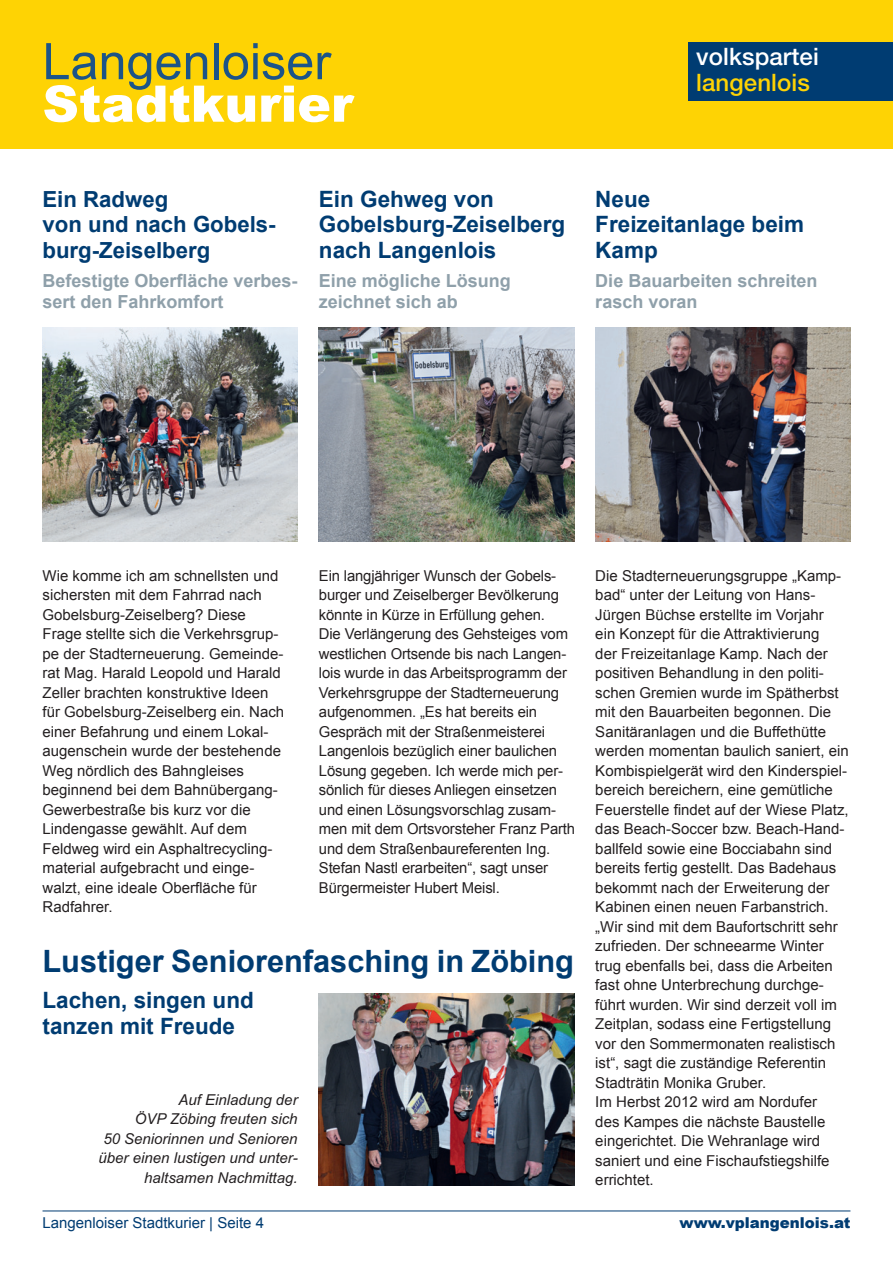
<style>
.page{position:relative;width:893px;height:1263px;background:#fff}
.page>*{position:absolute;margin:0;border:0;box-sizing:border-box;transform-origin:0 0}
.t1{font:50.4px "Arial";color:#1c5488}
.t2{font:900 50.4px "Arial";color:#fff}
.t3{font:700 30.75px "Arial";color:#003c72}
.t4{font:500 24px "Helvetica Neue LT Std";letter-spacing:.005em;color:#fff}
.t5{font:500 24px "Helvetica Neue LT Std";letter-spacing:.005em;color:#fed304}
.t6{font:700 22.5px/25.5px "Arial";color:#003c72}
.t7{font:700 22.2px/25.5px "Arial";color:#003c72}
.t8{font:700 18px/21px "Arial";color:#8fa0aa}
.t9{font:15px/19.5px "Arial";color:#231f20}
.t10{font:italic 15px/19.5px "Arial";color:#231f20;text-align:right}
.t11{font:15px "Arial";color:#003c72}
.t12{font:900 15px "Arial";color:#003c72}
</style>
<div class="page">
<hr style="left:43px;top:1210px;width:807px;height:1px;background:#003c72">
<div style="left:0;top:0;width:893px;height:149px;background:#fed304"></div>
<div style="left:689px;top:43px;width:204px;height:58px;background:#003c72"></div>
<img style="left:595px;top:327px;width:255px;height:215px">
<img style="left:319px;top:994px;width:255px;height:191px">
<img style="left:43px;top:327px;width:255px;height:215px">
<img style="left:319px;top:327px;width:255px;height:215px">
<h1 class="t1" style="left:43px;top:29px;width:290px">Langenloiser</h1>
<h1 class="t2" style="left:43px;top:76px;width:312px">Stadtkurier</h1>
<h3 class="t7" style="left:43px;top:187px;width:235px">Ein Radweg<br>von und nach Gobels&shy;burg-Zeiselberg</h3>
<p class="t8" style="left:43px;top:271px;width:257px">Befestigte Oberfläche verbes&shy;sert den Fahrkomfort</p>
<h3 class="t6" style="left:319px;top:187px;width:248px">Ein Gehweg von<br>Gobelsburg-Zeiselberg nach Langenlois</h3>
<p class="t8" style="left:319px;top:271px;width:194px">Eine mögliche Lösung zeichnet sich ab</p>
<h3 class="t4" style="left:696px;top:43px;width:124px">volkspartei</h3>
<h3 class="t5" style="left:696px;top:68px;width:115px">langenlois</h3>
<h3 class="t6" style="left:595px;top:187px;width:210px">Neue<br>Freizeitanlage beim<br>Kamp</h3>
<p class="t8" style="left:595px;top:271px;width:224px">Die Bauarbeiten schreiten rasch voran</p>
<p class="t9" style="left:43px;top:566px;width:243px">Wie komme ich am schnellsten und sichersten mit dem Fahrrad nach<br>Gobelsburg-Zeiselberg? Diese<br>Frage stellte sich die Verkehrsgrup&shy;pe der Stadterneuerung. Gemeinde&shy;rat Mag. Harald Leopold und Harald<br>Zeller brachten konstruktive Ideen für Gobelsburg-Zeiselberg ein. Nach einer Befahrung und einem Lokal&shy;augenschein wurde der bestehende<br>Weg nördlich des Bahngleises beginnend bei dem Bahnübergang-<br>Gewerbestraße bis kurz vor die<br>Lindengasse gewählt. Auf dem<br>Feldweg wird ein Asphaltrecycling&shy;material aufgebracht und einge&shy;walzt, eine ideale Oberfläche für<br>Radfahrer.</p>
<p class="t9" style="left:319px;top:566px;width:258px">Ein langjähriger Wunsch der Gobels&shy;burger und Zeiselberger Bevölkerung könnte in Kürze in Erfüllung gehen.<br>Die Verlängerung des Gehsteiges vom westlichen Ortsende bis nach Langen&shy;lois wurde in das Arbeitsprogramm der Verkehrsgruppe der Stadterneuerung aufgenommen. „Es hat bereits ein Gespräch mit der Straßenmeisterei Langenlois bezüglich einer baulichen Lösung gegeben. Ich werde mich per&shy;sönlich für dieses Anliegen einsetzen und einen Lösungsvorschlag zusam&shy;men mit dem Ortsvorsteher Franz Parth und dem Straßenbaureferenten Ing.<br>Stefan Nastl erarbeiten“, sagt unser Bürgermeister Hubert Meisl.</p>
<h2 class="t3" style="left:43px;top:941px;width:533px">Lustiger Seniorenfasching in Zöbing</h2>
<h3 class="t6" style="left:43px;top:988px;width:213px">Lachen, singen und tanzen mit Freude</h3>
<p class="t10" style="left:99px;top:1090px;width:201px">Auf Einladung der<br>ÖVP Zöbing freuten sich<br>50 Seniorinnen und Senioren über einen lustigen und unter&shy;haltsamen Nachmittag.</p>
<p class="t9" style="left:595px;top:566px;width:255px">Die Stadterneuerungsgruppe „Kamp&shy;bad“ unter der Leitung von Hans-Jürgen Büchse erstellte im Vorjahr<br>ein Konzept für die Attraktivierung<br>der Freizeitanlage Kamp. Nach der positiven Behandlung in den politi&shy;schen Gremien wurde im Spätherbst mit den Bauarbeiten begonnen. Die Sanitäranlagen und die Buffethütte werden momentan baulich saniert, ein Kombispielgerät wird den Kinderspiel&shy;bereich bereichern, eine gemütliche Feuerstelle findet auf der Wiese Platz, das Beach-Soccer bzw. Beach-Hand&shy;ballfeld sowie eine Bocciabahn sind bereits fertig gestellt. Das Badehaus bekommt nach der Erweiterung der Kabinen einen neuen Farbanstrich. „Wir sind mit dem Baufortschritt sehr zufrieden. Der schneearme Winter trug ebenfalls bei, dass die Arbeiten fast ohne Unterbrechung durchge&shy;führt wurden. Wir sind derzeit voll im Zeitplan, sodass eine Fertigstellung vor den Sommermonaten realistisch ist“, sagt die zuständige Referentin Stadträtin Monika Gruber.<br>Im Herbst 2012 wird am Nordufer<br>des Kampes die nächste Baustelle eingerichtet. Die Wehranlage wird saniert und eine Fischaufstiegshilfe errichtet.</p>
<p class="t11" style="left:43px;top:1213px;width:223px">Langenloiser Stadtkurier | Seite 4</p>
<p class="t12" style="left:679px;top:1215px;width:172px">www.vplangenlois.at</p>
</div>
